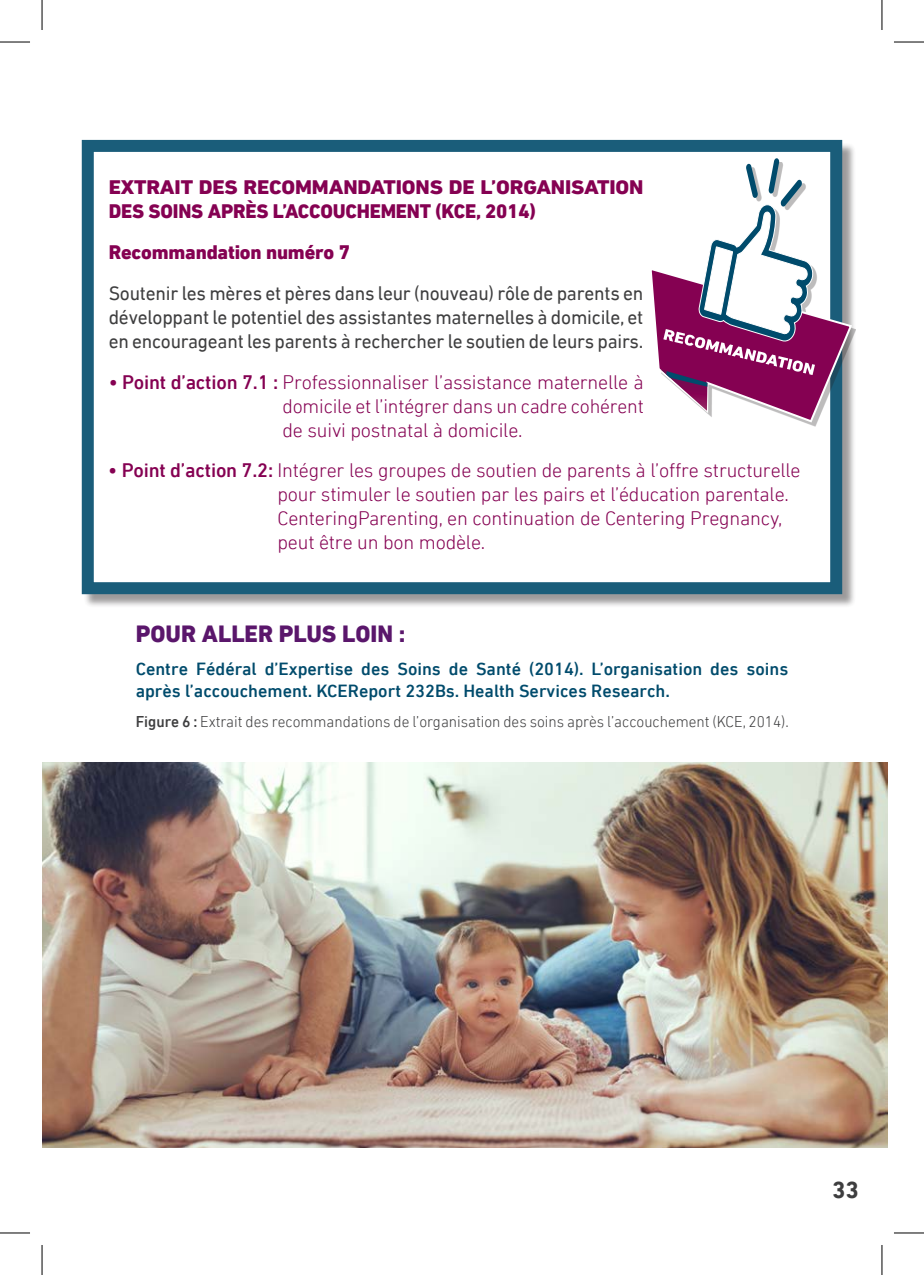
<style>
.page{position:relative;width:924px;height:1275px;background:#fff}
.page>*{position:absolute;margin:0;border:0;box-sizing:border-box;transform-origin:0 0}
.t1{font:800 24px "DIN Next LT Pro";color:#5a166b}
.t2{font:700 24px "DIN Next LT Pro";color:#3e3e3f}
.t3{font:300 20px/24px "DIN Next LT Pro";letter-spacing:-.01em;color:#850152;text-align:justify}
.t4{font:20px/24px "DIN Next LT Pro";letter-spacing:-.01em;color:#3e3e3f;text-align:justify}
.t5{font:800 20px/24px "DIN Next LT Pro";letter-spacing:-.01em;color:#850152;scale:1.1 1}
.t6{font:800 20px "DIN Next LT Pro";letter-spacing:-.01em;color:#850152}
.t7{font:500 18px/21.6px "DIN Next LT Pro";color:#004b6c}
.t8{font:300 16px "DIN Next LT Pro";color:#3e3e3f;scale:.96 1}
.s1{font-weight:500}
</style>
<div class="page">
<div style="left:83px;top:142px;width:772px;height:466px;background:#231f20;opacity:.5"></div>
<div style="left:82px;top:140px;width:759px;height:454px;background:#fff;border:12px solid #004b6c"></div>
<svg style="left:651px;top:158px;width:202px;height:266px"></svg>
<img style="left:42px;top:762px;width:845px;height:386px">
<hr style="left:0;top:42px;width:30px;height:1px;background:#000">
<hr style="left:893px;top:42px;width:30px;height:1px;background:#000">
<hr style="left:0;top:1232px;width:30px;height:1px;background:#000">
<hr style="left:893px;top:1232px;width:30px;height:1px;background:#000">
<hr style="left:42px;top:0;width:1px;height:30px;background:#000">
<hr style="left:42px;top:1245px;width:1px;height:30px;background:#000">
<hr style="left:881px;top:0;width:1px;height:30px;background:#000">
<hr style="left:881px;top:1245px;width:1px;height:30px;background:#000">
<p class="t5" style="left:109px;top:175px;width:487px">EXTRAIT DES RECOMMANDATIONS DE L’ORGANISATION<br>DES SOINS APRÈS L’ACCOUCHEMENT (KCE, 2014)</p>
<p class="t6" style="left:109px;top:240px;width:242px">Recommandation numéro 7</p>
<p class="t4" style="left:109px;top:281px;width:536px">Soutenir les mères et pères dans leur (nouveau) rôle de parents en développant le potentiel des assistantes maternelles à domicile, et en encourageant les parents à rechercher le soutien de leurs pairs.</p>
<p class="t3" style="left:282px;top:370px;width:363px;text-indent:-174px"><span class="s1">• Point d’action 7.1 :</span> Professionnaliser l’assistance maternelle à domicile et l’intégrer dans un cadre cohérent de suivi postnatal à domicile.</p>
<p class="t3" style="left:277px;top:458px;width:524px;text-align:left;text-indent:-169px"><span class="s1">• Point d’action 7.2:</span> Intégrer les groupes de soutien de parents à l’offre structurelle pour stimuler le soutien par les pairs et l’éducation parentale.<br>CenteringParenting, en continuation de Centering Pregnancy, peut être un bon modèle.</p>
<p class="t1" style="left:136px;top:619px;width:271px">POUR ALLER PLUS LOIN :</p>
<p class="t7" style="left:136px;top:658px;width:653px">Centre Fédéral d’Expertise des Soins de Santé (2014). L’organisation des soins après l’accouchement. KCEReport 232Bs. Health Services Research.</p>
<p class="t8" style="left:136px;top:712px;width:681px"><span class="s1">Figure 6 :</span> Extrait des recommandations de l’organisation des soins après l’accouchement (KCE, 2014).</p>
<p class="t2" style="left:831px;top:1175px;width:28px">33</p>
</div>
